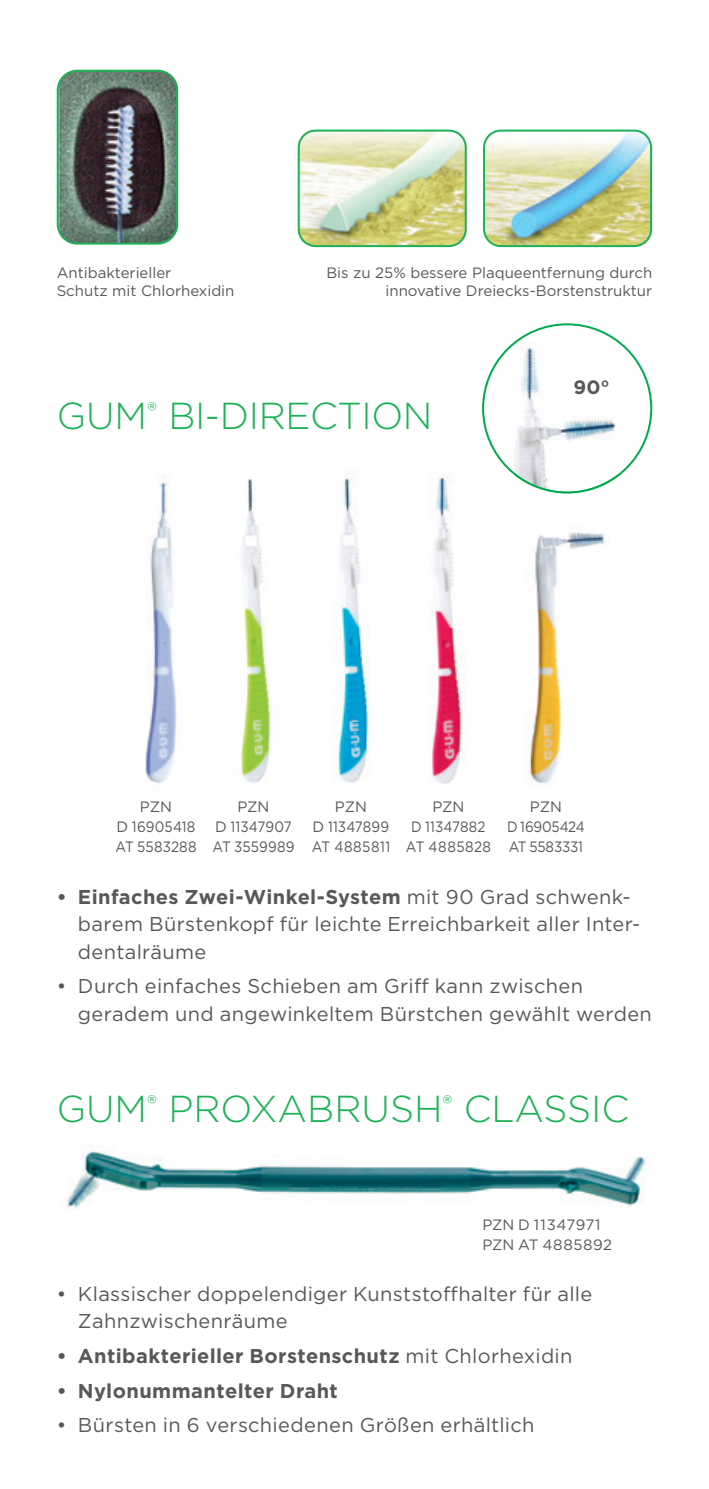
<style>
.page{position:relative;width:709px;height:1489px;background:#fff}
.page>*{position:absolute;margin:0;border:0;box-sizing:border-box;transform-origin:0 0}
.t1{font:300 37.5px "Gotham";color:#1db156}
.t2{font:20px/27.5px "Gotham";letter-spacing:.015em;color:#57585a}
.t3{font:700 20px "Gotham";letter-spacing:.02em;color:#57585a}
.t4{font:700 19.25px "Gotham";color:#57585a}
.t5{font:15px/20px "Gotham";color:#57585a;text-align:center}
.t6{font:15px/20px "Gotham";letter-spacing:.03em;color:#57585a}
.s1{font-weight:700}
.s2{font-weight:400}
</style>
<div class="page">
<img style="left:67px;top:1151px;width:579px;height:57px">
<svg style="left:482px;top:323px;width:170px;height:152px"></svg>
<img style="left:484px;top:131px;width:167px;height:115px">
<div style="left:483px;top:130px;width:169px;height:117px;border:2px solid #1db156;border-radius:17px"></div>
<img style="left:299px;top:131px;width:165px;height:115px">
<div style="left:298px;top:130px;width:169px;height:117px;border:2px solid #1db156;border-radius:17px"></div>
<img style="left:241px;top:479px;width:30px;height:304px">
<img style="left:431px;top:473px;width:33px;height:311px">
<img style="left:145px;top:482px;width:32px;height:302px">
<img style="left:527px;top:493px;width:79px;height:290px">
<img style="left:514px;top:461px;width:106px;height:11px">
<img style="left:514px;top:472px;width:106px;height:21px">
<img style="left:338px;top:477px;width:31px;height:306px">
<img style="left:58px;top:71px;width:119px;height:172px">
<div style="left:57px;top:70px;width:121px;height:174px;border:2px solid #1db156;border-radius:20px"></div>
<p class="t5" style="left:57px;top:264px;width:179px;line-height:17.5px;text-align:left">Antibakterieller<br>Schutz mit Chlorhexidin</p>
<p class="t5" style="left:326px;top:264px;width:327px;line-height:17.5px;text-align:right">Bis zu 25% bessere Plaqueentfernung durch innovative Dreiecks-Borstenstruktur</p>
<h1 class="t1" style="left:57px;top:392px;width:377px">GUM<sup>®</sup> BI-DIRECTION</h1>
<p class="t4" style="left:573px;top:374px;width:38px">90°</p>
<p class="t5" style="left:115px;top:796px;width:83px">PZN<br>D 16905418<br>AT 5583288</p>
<p class="t5" style="left:212px;top:796px;width:84px">PZN<br>D 11347907<br>AT 3559989</p>
<p class="t5" style="left:312px;top:796px;width:80px">PZN<br>D 11347899<br>AT 4885811</p>
<p class="t5" style="left:406px;top:796px;width:87px">PZN<br>D 11347882<br>AT 4885828</p>
<p class="t5" style="left:507px;top:796px;width:79px">PZN<br>D 16905424<br>AT 5583331</p>
<p class="t2" style="left:78px;top:882px;width:563px;text-indent:-21px"><span class="s1">• Einfaches Zwei-Winkel-System</span> mit 90 Grad schwenk&shy;barem Bürstenkopf für leichte Erreichbarkeit aller Inter&shy;dentalräume</p>
<p class="t2" style="left:78px;top:971px;width:575px;text-indent:-21px">• Durch einfaches Schieben am Griff kann zwischen geradem und angewinkeltem Bürstchen gewählt werden</p>
<h1 class="t1" style="left:57px;top:1084px;width:574px">GUM<sup>®</sup> PROXABRUSH<sup>®</sup> CLASSIC</h1>
<p class="t6" style="left:482px;top:1214px;width:131px">PZN D 11347971<br>PZN AT 4885892</p>
<p class="t2" style="left:78px;top:1279px;width:516px;text-indent:-21px">• Klassischer doppelendiger Kunststoffhalter für alle<br>Zahnzwischenräume</p>
<p class="t3" style="left:57px;top:1342px;width:517px">• Antibakterieller Borstenschutz <span class="s2">mit Chlorhexidin</span></p>
<p class="t3" style="left:57px;top:1376px;width:283px">• Nylonummantelter Draht</p>
<p class="t2" style="left:57px;top:1410px;width:479px">• Bürsten in 6 verschiedenen Größen erhältlich</p>
</div>
